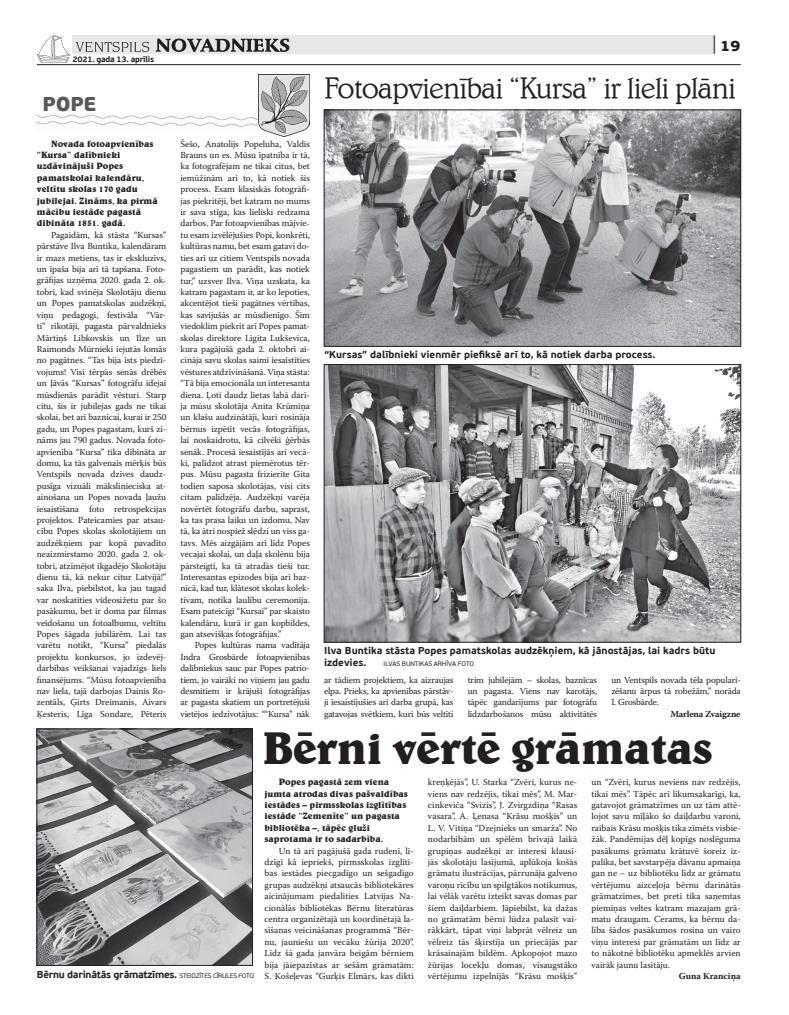
<style>
.page{position:relative;width:789px;height:1015px;background:#fff}
.page>*{position:absolute;margin:0;border:0;box-sizing:border-box;transform-origin:0 0}
.t1{font:700 46px "Belwe TL";letter-spacing:-.02em;color:#231f20}
.t2{font:300 30px "Belwe TL";letter-spacing:-.035em;color:#231f20}
.t3{font:900 20px "PF Beau Sans Pro";color:#57585a}
.t4{font:900 15px "PF Beau Sans Pro";color:#231f20}
.t5{font:700 10px/11.4px "PF Beau Sans Pro";color:#231f20}
.t6{font:700 10px "PF Beau Sans Pro";letter-spacing:-.03em;color:#231f20}
.t7{font:9.2px/11.4px "Warnock Pro";letter-spacing:-.01em;color:#231f20;text-align:justify}
.t8{font:700 9.2px/11.4px "Belwe TL";color:#231f20}
.t9{font:700 9.2px "Warnock Pro";letter-spacing:-.005em;color:#231f20}
.t10{font:700 8px "PF Beau Sans Pro";letter-spacing:-.03em;color:#231f20}
.t11{font:6.5px "PF Beau Sans Pro";color:#231f20}
.s1{font-weight:100;font-size:20px}
.s2{font-weight:400;font-size:6.5px}
</style>
<div class="page">
<div style="left:72px;top:35px;width:642px;height:19px;background:#e6e7e9"></div>
<hr style="left:37px;top:64px;width:703px;height:1px;background:#231f20">
<img style="left:37px;top:35px;width:33px;height:27px">
<svg style="left:156px;top:39px;width:133px;height:13px"></svg>
<svg style="left:76px;top:42px;width:73px;height:10px"></svg>
<img style="left:37px;top:113px;width:222px;height:14px">
<img style="left:259px;top:75px;width:51px;height:61px">
<img style="left:39px;top:731px;width:211px;height:232px">
<div style="left:37px;top:729px;width:215px;height:236px;border:1px solid #231f20"></div>
<img style="left:326px;top:112px;width:412px;height:232px">
<img style="left:326px;top:366px;width:412px;height:274px">
<div style="left:324px;top:364px;width:416px;height:278px;border:1px solid #231f20"></div>
<p class="t10" style="left:72px;top:54px;width:83px">2021. gada 13. aprīlis</p>
<h3 class="t3" style="left:43px;top:91px;width:55px">pope</h3>
<p class="t8" style="left:37px;top:138px;width:122px;text-indent:14px">Novada fotoapvienības “Kursa” dalībnieki uzdāvinājuši Popes pamatskolai kalendāru, veltītu skolas 170 gadu jubilejai. Zināms, ka pirmā mācību iestāde pagastā dibināta 1851. gadā.</p>
<p class="t7" style="left:37px;top:229px;width:131px;text-indent:14px">Pagaidām, kā stāsta “Kursas” pārstāve Ilva Buntika, kalendāram ir mazs metiens, tas ir ekskluzīvs, un īpaša bija arī tā tapšana. Foto&shy;grāfijas uzņēma 2020. gada 2. ok&shy;tobrī, kad svinēja Skolotāju dienu un Popes pamatskolas audzēkņi, viņu pedagogi, festivāla “Vār&shy;ti” rīkotāji, pagasta pārvaldnieks Mārtiņš Libkovskis un Ilze un Raimonds Mūrnieki iejutās lomās no pagātnes. “Tas bija īsts piedzī&shy;vojums! Visi tērpās senās drēbēs un ļāvās “Kursas” fotogrāfu idejai mūsdienās parādīt vēsturi. Starp citu, šis ir jubilejas gads ne tikai skolai, bet arī baznīcai, kurai ir 250 gadu, un Popes pagastam, kurš zi&shy;nāms jau 790 gadus. Novada foto&shy;apvienība “Kursa” tika dibināta ar domu, ka tās galvenais mērķis būs Ventspils novada dzīves daudz&shy;pusīga vizuāli mākslinieciska at&shy;ainošana un Popes novada ļaužu iesaistīšana foto retrospekcijas projektos. Pateicamies par atsau&shy;cību Popes skolas skolotājiem un audzēkņiem par kopā pavadīto neaizmirstamo 2020. gada 2. ok&shy;tobri, atzīmējot ikgadējo Skolotāju dienu tā, kā nekur citur Latvijā!” saka Ilva, piebilstot, ka jau tagad var noskatīties videosižetu par šo pasākumu, bet ir doma par filmas veidošanu un fotoalbumu, veltītu Popes šāgada jubilārēm. Lai tas varētu notikt, “Kursa” piedalās projektu konkursos, jo izdevēj&shy;darbības veikšanai vajadzīgs liels finansējums. “Mūsu fotoapvienība nav liela, tajā darbojas Dainis Ro&shy;zentāls, Ģirts Dreimanis, Aivars Ķesteris, Līga Sondare, Pēteris</p>
<h3 class="t4" style="left:712px;top:36px;width:30px"><span class="s1">|</span> 19</h3>
<h2 class="t2" style="left:324px;top:69px;width:413px">Fotoapvienībai “Kursa” ir lieli plāni</h2>
<p class="t7" style="left:180px;top:138px;width:131px">Šešo, Anatolijs Popeluha, Valdis Brauns un es. Mūsu īpatnība ir tā, ka fotografējam ne tikai citus, bet iemūžinām arī to, kā notiek šis process. Esam klasiskās fotogrāfi&shy;jas piekritēji, bet katram no mums ir sava stīga, kas lieliski redzama darbos. Par fotoapvienības mājvie&shy;tu esam izvēlējušies Popi, konkrēti, kultūras namu, bet esam gatavi do&shy;ties arī uz citiem Ventspils novada pagastiem un parādīt, kas notiek tur,” uzsver Ilva. Viņa uzskata, ka katram pagastam ir, ar ko lepoties, akcentējot tieši pagātnes vērtības, kas savijušās ar mūsdienīgo. Šim viedoklim piekrīt arī Popes pamat&shy;skolas direktore Ligita Lukševica, kura pagājušā gada 2. oktobrī ai&shy;cināja savu skolas saimi iesaistīties vēstures atdzīvināšanā. Viņa stāsta: “Tā bija emocionāla un interesanta diena. Ļoti daudz lietas labā darī&shy;ja mūsu skolotāja Anita Krūmiņa un klašu audzinātāji, kuri rosināja bērnus izpētīt vecās fotogrāfijas, lai noskaidrotu, kā cilvēki ģērbās senāk. Procesā iesaistījās arī vecā&shy;ki, palīdzot atrast piemērotus tēr&shy;pus. Mūsu pagasta frizierīte Gita todien saposa skolotājas, visi cits citam palīdzēja. Audzēkņi varēja novērtēt fotogrāfu darbu, saprast, ka tas prasa laiku un izdomu. Nav tā, ka ātri nospiež slēdzi un viss ga&shy;tavs. Mēs aizgājām arī līdz Popes vecajai skolai, un daļa skolēnu bija pārsteigti, ka tā atradās tieši tur.<br>Interesantas epizodes bija arī baz&shy;nīcā, kad tur, klātesot skolas kolek&shy;tīvam, notika laulību ceremonija.<br>Esam pateicīgi “Kursai” par skaisto kalendāru, kurā ir gan kopbildes, gan atsevišķas fotogrāfijas.”</p>
<p class="t7" style="left:180px;top:639px;width:131px;text-indent:14px">Popes kultūras nama vadītāja Indra Grosbārde fotoapvienības dalībniekus sauc par Popes patrio&shy;tiem, jo vairāki no viņiem jau gadu desmitiem ir krājuši fotogrāfijas ar pagasta skatiem un portretējuši vietējos iedzīvotājus: ““Kursa” nāk</p>
<p class="t5" style="left:324px;top:349px;width:333px">“Kursas” dalībnieki vienmēr piefiksē arī to, kā notiek darba process.</p>
<p class="t5" style="left:324px;top:645px;width:392px">Ilva Buntika stāsta Popes pamatskolas audzēkņiem, kā jānostājas, lai kadrs būtu izdevies.</p>
<p class="t11" style="left:383px;top:659px;width:56px">I LVAS BUNTIKAS ARH</p>
<p class="t11" style="left:446px;top:659px;width:29px">ĪVA FOTO</p>
<p class="t7" style="left:324px;top:674px;width:131px">ar tādiem projektiem, ka aizraujas elpa. Prieks, ka apvienības pārstāv&shy;ji iesaistījušies arī darba grupā, kas gatavojas svētkiem, kuri būs veltīti</p>
<p class="t7" style="left:467px;top:674px;width:131px">trim jubilejām – skolas, baznīcas un pagasta. Viens nav karotājs, tāpēc gandarījums par fotogrāfu līdzdarbošanos mūsu aktivitātēs</p>
<p class="t7" style="left:611px;top:674px;width:131px">un Ventspils novada tēla populari&shy;zēšanu ārpus tā robežām,” norāda I. Grosbārde.</p>
<p class="t9" style="left:670px;top:708px;width:72px">Marlena Zvaigzne</p>
<h1 class="t1" style="left:262px;top:719px;width:452px">Bērni vērtē grāmatas</h1>
<p class="t6" style="left:37px;top:968px;width:218px">Bērnu darinātās grāmatzīmes. <span class="s2">STEIDZĪTES CĪRULES FOTO</span></p>
<p class="t8" style="left:264px;top:776px;width:145px;text-indent:14px">Popes pagastā zem viena jumta atrodas divas pašvaldības iestādes – pirmsskolas izglītības iestāde “Zemenīte” un pagasta bibliotēka –, tāpēc gluži saprotama ir to sadarbība.</p>
<p class="t7" style="left:264px;top:845px;width:151px;text-indent:14px">Un tā arī pagājušā gada rudenī, lī&shy;dzīgi kā iepriekš, pirmsskolas izglītī&shy;bas iestādes piecgadīgo un sešgadīgo grupas audzēkņi atsaucās bibliotekāres aicinājumam piedalīties Latvijas Na&shy;cionālās bibliotēkas Bērnu literatūras centra organizētajā un koordinētajā la&shy;sīšanas veicināšanas programmā “Bēr&shy;nu, jauniešu un vecāku žūrija 2020”.<br>Līdz šā gada janvāra beigām bērniem bija jāiepazīstas ar sešām grāmatām:<br>S. Košeļevas “Gurķis Elmārs, kas dikti</p>
<p class="t7" style="left:427px;top:776px;width:151px">kreņķējās”, U. Starka “Zvēri, kurus ne&shy;viens nav redzējis, tikai mēs”, M. Mar&shy;cinkeviča “Svizis”, J. Zvirgzdiņa “Rasas vasara”, A. Ļenasa “Krāsu mošķis” un L. V. Vītiņa “Dzejnieks un smarža”. No nodarbībām un spēlēm brīvajā laikā grupiņas audzēkņi ar interesi klausī&shy;jās skolotāju lasījumā, aplūkoja košās grāmatu ilustrācijas, pārrunāja galveno varoņu rīcību un spilgtākos notikumus, lai vēlāk varētu izteikt savas domas par šiem daiļdarbiem. Jāpiebilst, ka dažas no grāmatām bērni lūdza palasīt vai&shy;rākkārt, tāpat viņi labprāt vēlreiz un vēlreiz tās šķirstīja un priecājās par krāsainajām bildēm. Apkopojot mazo žūrijas locekļu domas, visaugstāko vērtējumu izpelnījās “Krāsu mošķis”</p>
<p class="t7" style="left:591px;top:776px;width:151px">un “Zvēri, kurus neviens nav redzējis, tikai mēs”. Tāpēc arī likumsakarīgi, ka, gatavojot grāmatzīmes un uz tām attē&shy;lojot savu mīļāko šo daiļdarbu varoni, raibais Krāsu mošķis tika zīmēts visbie&shy;žāk. Pandēmijas dēļ kopīgs noslēguma pasākums grāmatu krātuvē šoreiz iz&shy;palika, bet savstarpēja dāvanu apmaiņa gan ne – uz bibliotēku līdz ar grāmatu vērtējumu aizceļoja bērnu darinātās grāmatzīmes, bet pretī tika saņemtas piemiņas veltes katram mazajam grā&shy;matu draugam. Cerams, ka bērnu da&shy;lība šādos pasākumos rosina un vairo viņu interesi par grāmatām un līdz ar to nākotnē bibliotēku apmeklēs arvien vairāk jaunu lasītāju.</p>
<p class="t9" style="left:678px;top:970px;width:63px">Guna Kranciņa</p>
</div>
